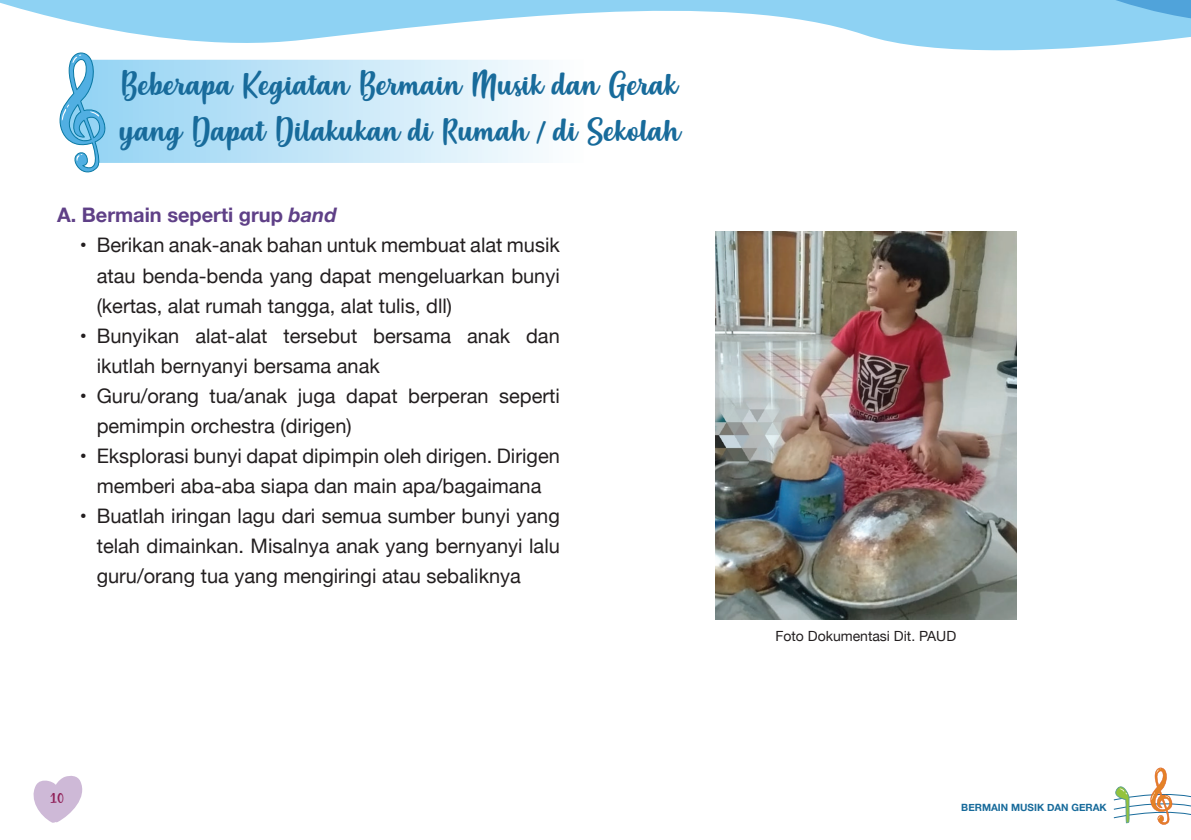
<style>
.page{position:relative;width:1191px;height:840px;background:#fff}
.page>*{position:absolute;margin:0;border:0;box-sizing:border-box;transform-origin:0 0}
.t1{font:32px "Beautiful Mess";color:#901f57}
.t2{font:30px/45px "Misses";color:#186b9b;scale:1.14 1}
.t3{font:20px/30px "Helvetica Neue";color:#231f20;text-align:justify}
.t4{font:700 20px "Helvetica Neue";color:#5f4087}
.t5{font:14px "Helvetica Neue";color:#231f20}
.t6{font:700 10px "Helvetica Neue";color:#186b9b}
.s1{font-style:italic}
</style>
<div class="page">
<svg style="left:33px;top:776px;width:50px;height:46px"></svg>
<svg style="left:0;top:0;width:1071px;height:60px"></svg>
<svg style="left:1071px;top:0;width:120px;height:48px;background:#91d0f0"></svg>
<svg style="left:1113px;top:767px;width:78px;height:58px"></svg>
<svg style="left:110px;top:60px;width:433px;height:103px;background:#c6e7f8"></svg>
<svg style="left:57px;top:49px;width:53px;height:124px"></svg>
<img style="left:715px;top:231px;width:301px;height:388px">
<h2 class="t2" style="left:120px;top:63px;width:493px">Beberapa Kegiatan Bermain Musik dan Gerak yang Dapat Dilakukan di Rumah / di Sekolah</h2>
<p class="t4" style="left:57px;top:199px;width:281px">A. BERMAIN SEPERTI GRUP <span class="s1">band</span></p>
<p class="t3" style="left:97px;top:231px;width:465px;text-indent:-17px">• Berikan anak-anak bahan untuk membuat alat musik atau benda-benda yang dapat mengeluarkan bunyi (kertas, alat rumah tangga, alat tulis, dll)</p>
<p class="t3" style="left:97px;top:321px;width:464px;text-indent:-17px">• Bunyikan alat-alat tersebut bersama anak dan ikutlah bernyanyi bersama anak</p>
<p class="t3" style="left:97px;top:381px;width:464px;text-indent:-17px">• Guru/orang tua/anak juga dapat berperan seperti pemimpin orchestra (dirigen)</p>
<p class="t3" style="left:80px;top:441px;width:481px;text-align:center">• Eksplorasi bunyi dapat dipimpin oleh dirigen. Dirigen memberi aba-aba siapa dan main apa/bagaimana</p>
<p class="t3" style="left:97px;top:501px;width:465px;text-indent:-17px">• Buatlah iringan lagu dari semua sumber bunyi yang telah dimainkan. Misalnya anak yang bernyanyi lalu guru/orang tua yang mengiringi atau sebaliknya</p>
<h1 class="t1" style="left:50px;top:773px;width:15px">10</h1>
<p class="t5" style="left:775px;top:625px;width:182px">Foto Dokumentasi Dit. PAUD</p>
<p class="t6" style="left:961px;top:799px;width:147px">BERMAIN MUSIK DAN GERAK</p>
</div>
